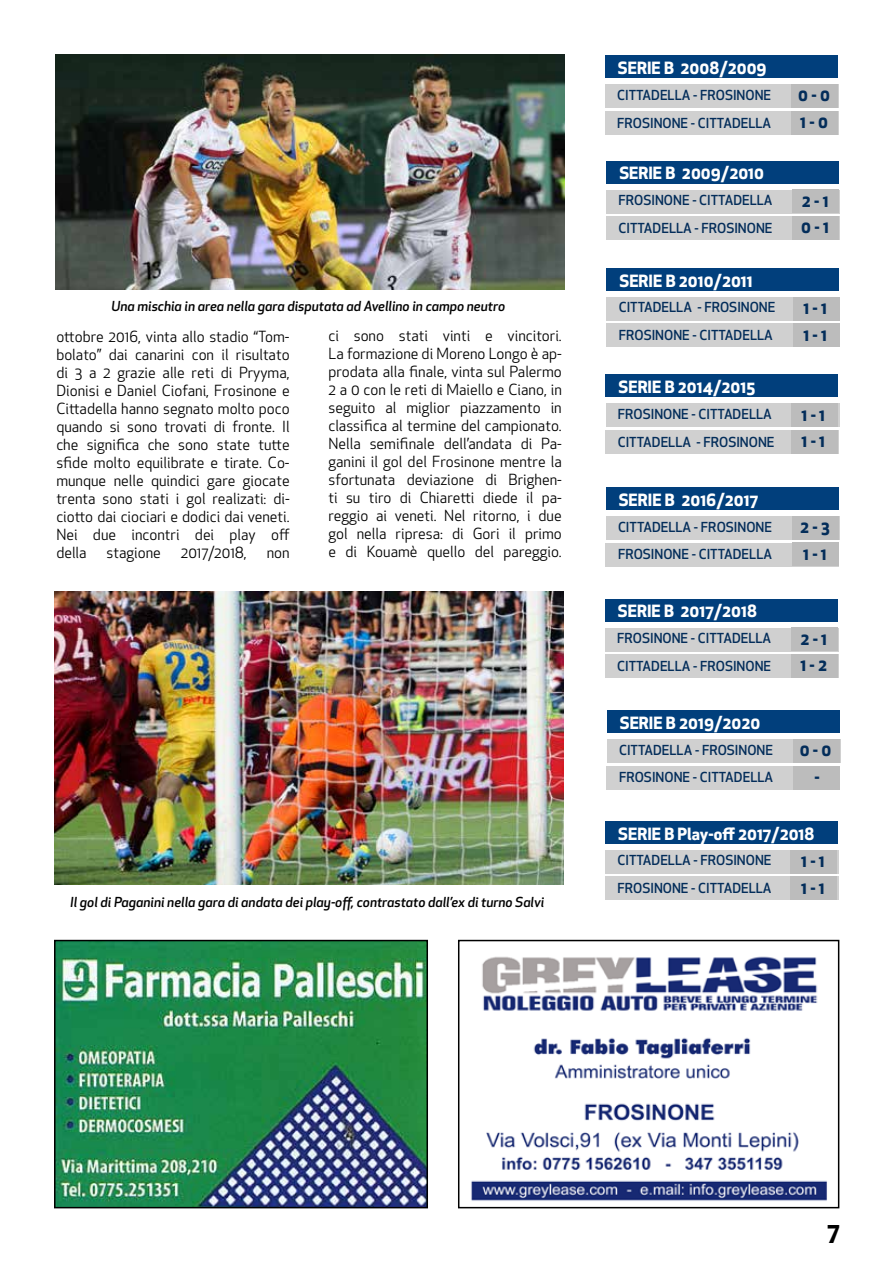
<style>
.page{position:relative;width:893px;height:1263px;background:#fff}
.page>*{position:absolute;margin:0;border:0;box-sizing:border-box;transform-origin:0 0}
.t1{font:700 24px "Apex New";color:#000}
.t2{font:700 16.5px "Apex New";color:#fff}
.t3{font:700 16.5px/26.7px "Apex New";color:#032d5a}
.t4{font:15px/18px "Apex New";color:#000;text-align:justify}
.t5{font:500 13.5px "Apex New";color:#032d5a}
.t6{font:italic 500 13.5px "Apex New";color:#000}
</style>
<div class="page">
<img style="left:471px;top:956px;width:356px;height:245px">
<div style="left:458px;top:940px;width:381px;height:268px;border:2px solid #000"></div>
<div style="left:606px;top:543px;width:233px;height:23px;background:#d0d0d0"></div>
<div style="left:606px;top:516px;width:233px;height:24px;background:#d0d0d0"></div>
<div style="left:606px;top:487px;width:232px;height:23px;background:#013f7c"></div>
<div style="left:605px;top:654px;width:233px;height:24px;background:#d0d0d0"></div>
<div style="left:605px;top:628px;width:233px;height:23px;background:#d0d0d0"></div>
<div style="left:605px;top:598px;width:232px;height:23px;background:#013f7c"></div>
<div style="left:607px;top:766px;width:233px;height:24px;background:#d0d0d0"></div>
<div style="left:607px;top:739px;width:233px;height:24px;background:#d0d0d0"></div>
<div style="left:607px;top:710px;width:232px;height:23px;background:#013f7c"></div>
<div style="left:792px;top:516px;width:47px;height:23px;background:#bcbcbc"></div>
<div style="left:792px;top:543px;width:47px;height:23px;background:#bcbcbc"></div>
<div style="left:791px;top:628px;width:47px;height:23px;background:#bcbcbc"></div>
<div style="left:791px;top:654px;width:47px;height:24px;background:#bcbcbc"></div>
<div style="left:793px;top:739px;width:47px;height:24px;background:#bcbcbc"></div>
<div style="left:793px;top:766px;width:47px;height:23px;background:#bcbcbc"></div>
<img style="left:55px;top:54px;width:509px;height:235px">
<div style="left:605px;top:111px;width:233px;height:24px;background:#d0d0d0"></div>
<div style="left:605px;top:84px;width:233px;height:24px;background:#d0d0d0"></div>
<div style="left:605px;top:55px;width:232px;height:23px;background:#013f7c"></div>
<div style="left:606px;top:216px;width:234px;height:24px;background:#d0d0d0"></div>
<div style="left:607px;top:190px;width:233px;height:23px;background:#d0d0d0"></div>
<div style="left:606px;top:161px;width:233px;height:22px;background:#013f7c"></div>
<div style="left:606px;top:324px;width:234px;height:23px;background:#d0d0d0"></div>
<div style="left:607px;top:297px;width:233px;height:24px;background:#d0d0d0"></div>
<div style="left:606px;top:268px;width:233px;height:23px;background:#013f7c"></div>
<div style="left:605px;top:430px;width:234px;height:24px;background:#d0d0d0"></div>
<div style="left:606px;top:404px;width:233px;height:23px;background:#d0d0d0"></div>
<div style="left:605px;top:374px;width:233px;height:23px;background:#013f7c"></div>
<div style="left:791px;top:84px;width:47px;height:24px;background:#bcbcbc"></div>
<div style="left:791px;top:111px;width:47px;height:24px;background:#bcbcbc"></div>
<div style="left:792px;top:190px;width:47px;height:23px;background:#bcbcbc"></div>
<div style="left:792px;top:216px;width:47px;height:24px;background:#bcbcbc"></div>
<div style="left:792px;top:297px;width:47px;height:23px;background:#bcbcbc"></div>
<div style="left:792px;top:324px;width:47px;height:23px;background:#bcbcbc"></div>
<div style="left:791px;top:404px;width:47px;height:23px;background:#bcbcbc"></div>
<div style="left:791px;top:430px;width:47px;height:24px;background:#bcbcbc"></div>
<div style="left:605px;top:876px;width:233px;height:24px;background:#d0d0d0"></div>
<div style="left:606px;top:850px;width:233px;height:24px;background:#d0d0d0"></div>
<div style="left:605px;top:821px;width:233px;height:23px;background:#013f7c"></div>
<div style="left:790px;top:850px;width:47px;height:23px;background:#bcbcbc"></div>
<div style="left:790px;top:876px;width:47px;height:24px;background:#bcbcbc"></div>
<img style="left:54px;top:591px;width:509px;height:293px">
<img style="left:57px;top:943px;width:368px;height:262px">
<div style="left:54px;top:940px;width:374px;height:268px;border:2px solid #000"></div>
<p class="t6" style="left:112px;top:297px;width:395px">Una mischia in area nella gara disputata ad Avellino in campo neutro</p>
<p class="t4" style="left:56px;top:328px;width:235px">ottobre 2016, vinta allo stadio “Tom&shy;bolato” dai canarini con il risultato di 3 a 2 grazie alle reti di Pryyma, Dionisi e Daniel Ciofani, Frosinone e Cittadella hanno segnato molto poco quando si sono trovati di fronte. Il che significa che sono state tutte sfide molto equilibrate e tirate. Co&shy;munque nelle quindici gare giocate trenta sono stati i gol realizati: di&shy;ciotto dai ciociari e dodici dai veneti.<br>Nei due incontri dei play off della</p>
<p class="t4" style="left:107px;top:544px;width:56px">stagione</p>
<p class="t4" style="left:181px;top:544px;width:67px">2017/2018,</p>
<p class="t4" style="left:267px;top:544px;width:24px">non</p>
<p class="t4" style="left:328px;top:326px;width:235px">ci sono stati vinti e vincitori.<br>La formazione di Moreno Longo è ap&shy;prodata alla finale, vinta sul Palermo 2 a 0 con le reti di Maiello e Ciano, in seguito al miglior piazzamento in classifica al termine del campionato.<br>Nella semifinale dell’andata di Pa&shy;ganini il gol del Frosinone mentre la sfortunata deviazione di Brighen&shy;ti su tiro di Chiaretti diede il pa&shy;reggio ai veneti. Nel ritorno, i due gol nella ripresa: di Gori il primo e di Kouamè quello del pareggio.</p>
<p class="t6" style="left:70px;top:892px;width:476px">Il gol di Paganini nella gara di andata dei play-off, contrastato dall’ex di turno Salvi</p>
<p class="t2" style="left:618px;top:56px;width:150px">SERIE B 2008/2009</p>
<p class="t5" style="left:617px;top:114px;width:156px">FROSINONE - CITTADELLA</p>
<p class="t5" style="left:617px;top:86px;width:156px">CITTADELLA - FROSINONE</p>
<p class="t2" style="left:619px;top:161px;width:146px">SERIE B 2009/2010</p>
<p class="t5" style="left:618px;top:219px;width:156px">CITTADELLA - FROSINONE</p>
<p class="t5" style="left:618px;top:191px;width:156px">FROSINONE - CITTADELLA</p>
<p class="t2" style="left:620px;top:269px;width:135px">SERIE B 2010/2011</p>
<p class="t5" style="left:619px;top:326px;width:156px">FROSINONE - CITTADELLA</p>
<p class="t5" style="left:619px;top:298px;width:158px">CITTADELLA - FROSINONE</p>
<p class="t2" style="left:619px;top:375px;width:138px">SERIE B 2014/2015</p>
<p class="t5" style="left:618px;top:433px;width:158px">CITTADELLA - FROSINONE</p>
<p class="t5" style="left:618px;top:405px;width:156px">FROSINONE - CITTADELLA</p>
<p class="t2" style="left:619px;top:488px;width:141px">SERIE B 2016/2017</p>
<p class="t5" style="left:618px;top:545px;width:156px">FROSINONE - CITTADELLA</p>
<p class="t5" style="left:618px;top:517px;width:156px">CITTADELLA - FROSINONE</p>
<p class="t2" style="left:618px;top:599px;width:140px">SERIE B 2017/2018</p>
<p class="t5" style="left:617px;top:657px;width:156px">CITTADELLA - FROSINONE</p>
<p class="t5" style="left:617px;top:629px;width:156px">FROSINONE - CITTADELLA</p>
<p class="t2" style="left:620px;top:711px;width:142px">SERIE B 2019/2020</p>
<p class="t5" style="left:619px;top:768px;width:156px">FROSINONE - CITTADELLA</p>
<p class="t5" style="left:619px;top:741px;width:156px">CITTADELLA - FROSINONE</p>
<p class="t3" style="left:798px;top:81px;width:33px">0 - 0<br>1 - 0</p>
<p class="t3" style="left:801px;top:187px;width:29px">2 - 1<br>0 - 1</p>
<p class="t3" style="left:803px;top:294px;width:25px">1 - 1<br>1 - 1</p>
<p class="t3" style="left:801px;top:400px;width:25px">1 - 1<br>1 - 1</p>
<p class="t3" style="left:800px;top:513px;width:31px">2 - 3<br>1 - 1</p>
<p class="t3" style="left:800px;top:625px;width:28px">2 - 1<br>1 - 2</p>
<p class="t3" style="left:800px;top:736px;width:33px;text-align:center">0 - 0 -</p>
<p class="t2" style="left:618px;top:822px;width:198px">SERIE B Play-off 2017/2018</p>
<p class="t5" style="left:617px;top:879px;width:156px">FROSINONE - CITTADELLA</p>
<p class="t5" style="left:617px;top:851px;width:156px">CITTADELLA - FROSINONE</p>
<p class="t3" style="left:801px;top:847px;width:25px">1 - 1<br>1 - 1</p>
<h1 class="t1" style="left:827px;top:1213px;width:14px">7</h1>
</div>
